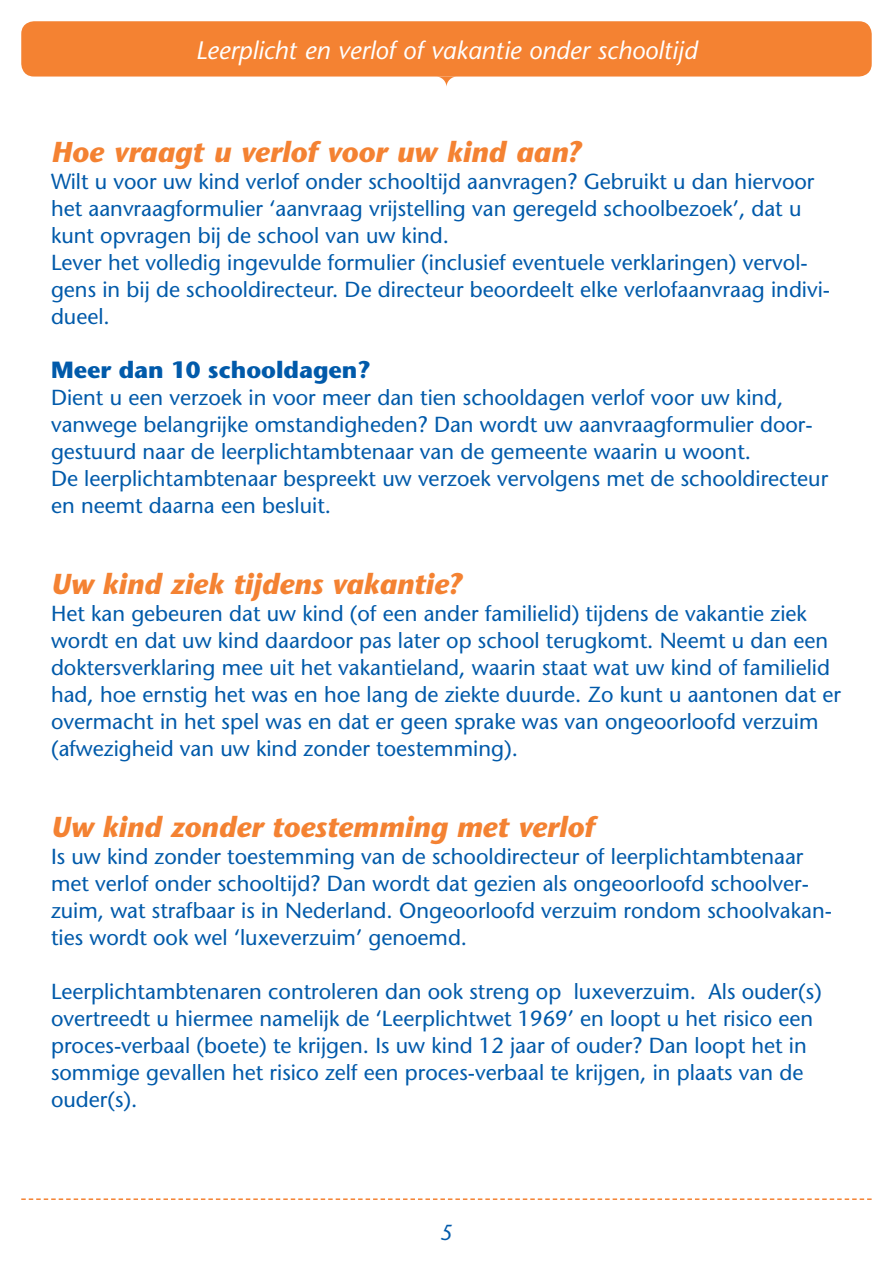
<style>
.page{position:relative;width:893px;height:1263px;background:#fff}
.page>*{position:absolute;margin:0;border:0;box-sizing:border-box;transform-origin:0 0}
.bodytekst{font:italic 700 28.8px "Stone Sans";color:#f48232}
.kopjes{font:italic 700 28.8px "Stone Sans";color:#f48232}
.t1{font:italic 25.2px "Stone Sans";color:#fff}
.tussenkopjes{font:700 23.4px "Stone Sans";color:#015aaa}
.bodytekst-2{font:21.75px/27px "Stone Sans";color:#015aaa}
.bodytekst-3{font:italic 21.75px "Stone Sans";color:#015aaa}
</style>
<div class="page">
<svg style="left:21px;top:1198px;width:851px;height:2px"></svg>
<div style="left:21px;top:21px;width:851px;height:56px;background:#f48232;border-radius:13px"></div>
<svg style="left:439px;top:77px;width:15px;height:10px"></svg>
<p class="t1" style="left:196px;top:35px;width:503px">Leerplicht en verlof of vakantie onder schooltijd</p>
<p class="kopjes" style="left:51px;top:134px;width:531px">Hoe vraagt u verlof voor uw kind aan?</p>
<p class="bodytekst-2" style="left:51px;top:168px;width:765px">Wilt u voor uw kind verlof onder schooltijd aanvragen? Gebruikt u dan hiervoor het aanvraagformulier ‘aanvraag vrijstelling van geregeld schoolbezoek’, dat u kunt opvragen bij de school van uw kind.</p>
<p class="bodytekst-2" style="left:51px;top:249px;width:781px">Lever het volledig ingevulde formulier (inclusief eventuele verklaringen) vervol&shy;gens in bij de schooldirecteur. De directeur beoordeelt elke verlofaanvraag indivi&shy;dueel.</p>
<p class="tussenkopjes" style="left:51px;top:355px;width:321px">Meer dan 10 schooldagen?</p>
<p class="bodytekst-2" style="left:51px;top:384px;width:779px">Dient u een verzoek in voor meer dan tien schooldagen verlof voor uw kind, vanwege belangrijke omstandigheden? Dan wordt uw aanvraagformulier door&shy;gestuurd naar de leerplichtambtenaar van de gemeente waarin u woont.<br>De leerplichtambtenaar bespreekt uw verzoek vervolgens met de schooldirecteur en neemt daarna een besluit.</p>
<p class="bodytekst" style="left:51px;top:566px;width:412px">Uw kind ziek tijdens vakantie?</p>
<p class="bodytekst-2" style="left:51px;top:600px;width:791px">Het kan gebeuren dat uw kind (of een ander familielid) tijdens de vakantie ziek wordt en dat uw kind daardoor pas later op school terugkomt. Neemt u dan een doktersverklaring mee uit het vakantieland, waarin staat wat uw kind of familielid had, hoe ernstig het was en hoe lang de ziekte duurde. Zo kunt u aantonen dat er overmacht in het spel was en dat er geen sprake was van ongeoorloofd verzuim (afwezigheid van uw kind zonder toestemming).</p>
<p class="bodytekst" style="left:51px;top:809px;width:545px">Uw kind zonder toestemming met verlof</p>
<p class="bodytekst-2" style="left:51px;top:843px;width:782px">Is uw kind zonder toestemming van de schooldirecteur of leerplichtambtenaar met verlof onder schooltijd? Dan wordt dat gezien als ongeoorloofd schoolver&shy;zuim, wat strafbaar is in Nederland. Ongeoorloofd verzuim rondom schoolvakan&shy;ties wordt ook wel ‘luxeverzuim’ genoemd.</p>
<p class="bodytekst-2" style="left:51px;top:978px;width:772px">Leerplichtambtenaren controleren dan ook streng op luxeverzuim. Als ouder(s) overtreedt u hiermee namelijk de ‘Leerplichtwet 1969’ en loopt u het risico een proces-verbaal (boete) te krijgen. Is uw kind 12 jaar of ouder? Dan loopt het in sommige gevallen het risico zelf een proces-verbaal te krijgen, in plaats van de ouder(s).</p>
<p class="bodytekst-3" style="left:440px;top:1219px;width:14px">5</p>
</div>
